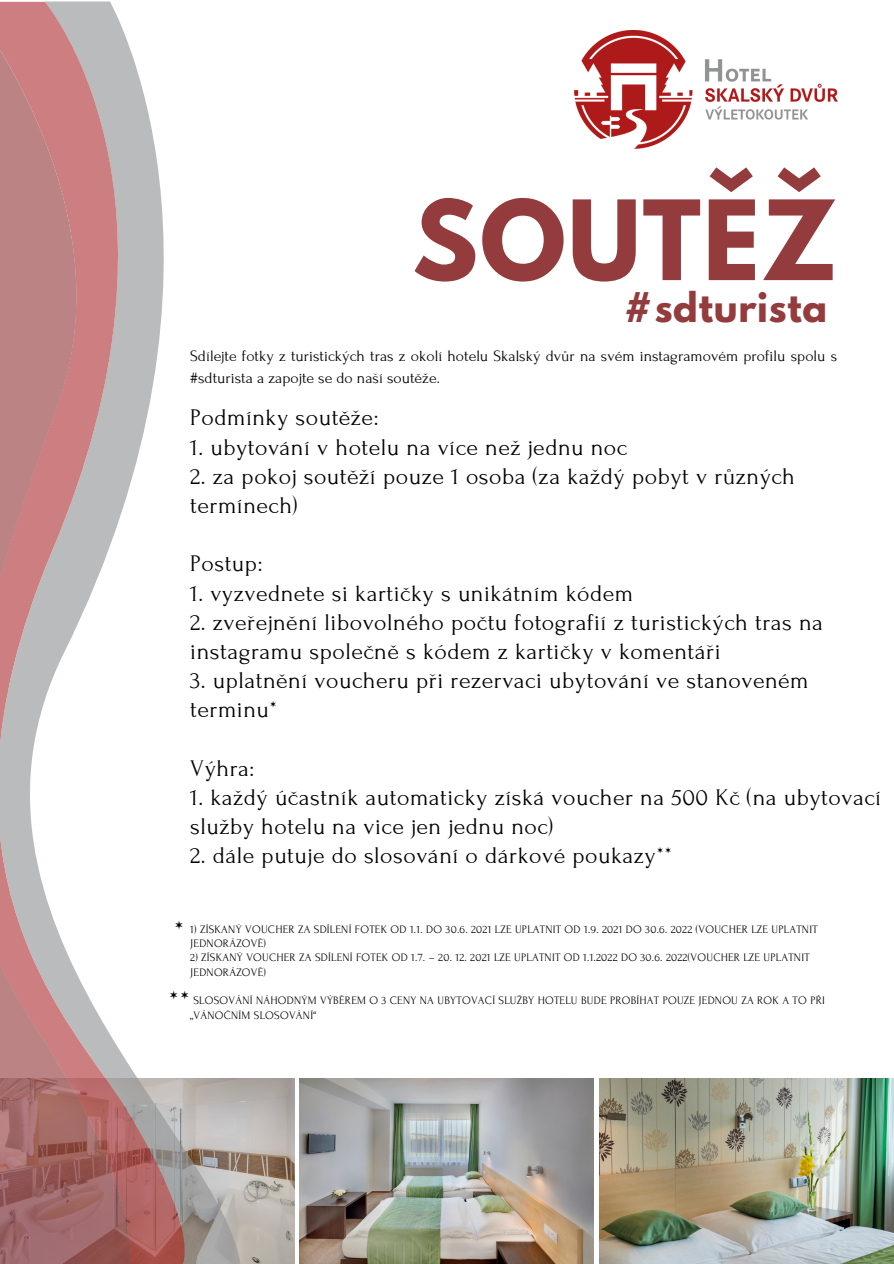
<style>
.page{position:relative;width:894px;height:1264px;background:#fff}
.page>*{position:absolute;margin:0;border:0;box-sizing:border-box;transform-origin:0 0}
.t1{font:700 97.8px "League Spartan";letter-spacing:.02em;color:#943c3d}
.t2{font:700 36.3px "League Spartan";letter-spacing:.02em;color:#943c3d}
.t3{font:31.5px "Forum";color:#000}
.t4{font:23.85px/29.2px "Forum";letter-spacing:.02em;color:#000}
.t5{font:15.75px/21.5px "Forum";color:#000}
.t6{font:11.4px/14.2px "Forum";letter-spacing:.02em;color:#000}
</style>
<div class="page">
<img style="left:240px;top:1078px;width:54px;height:185px">
<img style="left:300px;top:1078px;width:293px;height:185px">
<img style="left:599px;top:1078px;width:294px;height:185px">
<svg style="left:204px;top:1078px;width:36px;height:185px;background:#b3afad"></svg>
<svg style="left:144px;top:95px;width:60px;height:1168px"></svg>
<svg style="left:0;top:1px;width:144px;height:1262px"></svg>
<img style="left:574px;top:30px;width:263px;height:119px">
<p class="t1" style="left:412px;top:192px;width:426px">SOUTĚŽ</p>
<p class="t2" style="left:623px;top:289px;width:205px">#sdturista</p>
<p class="t5" style="left:190px;top:346px;width:648px">Sdílejte fotky z turistických tras z okolí hotelu Skalský dvůr na svém instagramovém profilu spolu s #sdturista a zapojte se do naší soutěže.</p>
<p class="t4" style="left:190px;top:403px;width:190px">Podmínky soutěže:</p>
<p class="t4" style="left:190px;top:433px;width:438px">1. ubytování v hotelu na více než jednu noc</p>
<p class="t4" style="left:190px;top:462px;width:606px">2. za pokoj soutěží pouze 1 osoba (za každý pobyt v různých termínech)</p>
<p class="t4" style="left:190px;top:549px;width:74px">Postup:</p>
<p class="t4" style="left:190px;top:578px;width:444px">1. vyzvednete si kartičky s unikátním kódem</p>
<p class="t4" style="left:190px;top:608px;width:634px">2. zveřejnění libovolného počtu fotografií z turistických tras na instagramu společně s kódem z kartičky v komentáři</p>
<p class="t4" style="left:190px;top:666px;width:619px">3. uplatnění voucheru při rezervaci ubytování ve stanoveném terminu*</p>
<p class="t4" style="left:190px;top:753px;width:66px">Výhra:</p>
<p class="t4" style="left:190px;top:783px;width:692px">1. každý účastník automaticky získá voucher na 500 Kč (na ubytovací služby hotelu na vice jen jednu noc)</p>
<p class="t4" style="left:190px;top:841px;width:483px">2. dále putuje do slosování o dárkové poukazy**</p>
<p class="t3" style="left:174px;top:915px;width:12px">*</p>
<p class="t6" style="left:190px;top:922px;width:628px">1) ZÍSKANÝ VOUCHER ZA SDÍLENÍ FOTEK OD 1.1. DO 30.6. 2021 LZE UPLATNIT OD 1.9. 2021 DO 30.6. 2022 (VOUCHER LZE UPLATNIT<br>JEDNORÁZOVĚ)</p>
<p class="t6" style="left:190px;top:950px;width:621px">2) ZÍSKANÝ VOUCHER ZA SDÍLENÍ FOTEK OD 1.7. – 20. 12. 2021 LZE UPLATNIT OD 1.1.2022 DO 30.6. 2022(VOUCHER LZE UPLATNIT<br>JEDNORÁZOVĚ)</p>
<p class="t6" style="left:190px;top:993px;width:636px">SLOSOVÁNÍ NÁHODNÝM VÝBĚREM O 3 CENY NA UBYTOVACÍ SLUŽBY HOTELU BUDE PROBÍHAT POUZE JEDNOU ZA ROK A TO PŘI „VÁNOČNÍM SLOSOVÁNÍ“</p>
<p class="t3" style="left:169px;top:984px;width:22px">**</p>
</div>
